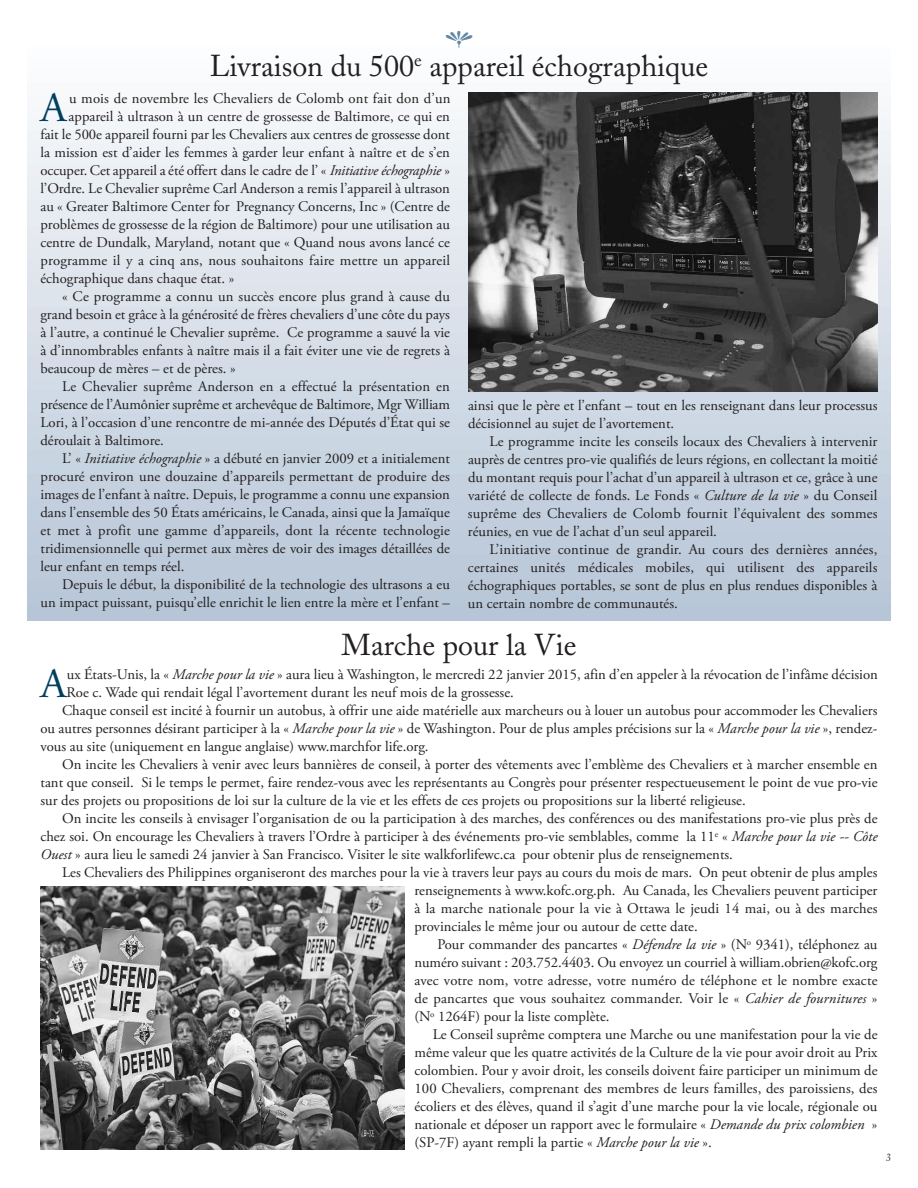
<style>
.page{position:relative;width:918px;height:1188px;background:#fff}
.page>*{position:absolute;margin:0;border:0;box-sizing:border-box;transform-origin:0 0}
.t1{font:41.85px "Adobe Garamond Pro";color:#003f61}
.t2{font:30px "Adobe Caslon";color:#231f20}
.t3{font:14.7px/18px "Adobe Garamond Pro";color:#231f20;text-align:justify}
.t4{font:italic 10.5px "Palatino";color:#231f20;scale:.9 1}
.s1{font-style:italic}
</style>
<div class="page">
<img style="left:27px;top:92px;width:864px;height:528px">
<img style="left:40px;top:887px;width:364px;height:263px">
<img style="left:468px;top:92px;width:409px;height:299px">
<h2 class="t2" style="left:210px;top:55px;width:500px">Livraison du 500<sup>e</sup> appareil échographique</h2>
<h1 class="t1" style="left:40px;top:91px;width:28px">A</h1>
<p class="t3" style="left:69px;top:91px;width:383px">u mois de novembre les Chevaliers de Colomb ont fait don d’un</p>
<p class="t3" style="left:69px;top:109px;width:383px">appareil à ultrason à un centre de grossesse de Baltimore, ce qui en</p>
<p class="t3" style="left:41px;top:127px;width:411px">fait le 500e appareil fourni par les Chevaliers aux centres de grossesse dont</p>
<p class="t3" style="left:41px;top:145px;width:411px">la mission est d’aider les femmes à garder leur enfant à naître et de s’en</p>
<p class="t3" style="left:41px;top:163px;width:411px">occuper. Cet appareil a été offert dans le cadre de l’ « <span class="s1">Initiative échographie</span> »</p>
<p class="t3" style="left:41px;top:181px;width:411px">l’Ordre. Le Chevalier suprême Carl Anderson a remis l’appareil à ultrason</p>
<p class="t3" style="left:41px;top:199px;width:411px">au « Greater Baltimore Center for Pregnancy Concerns, Inc » (Centre de</p>
<p class="t3" style="left:41px;top:217px;width:411px">problèmes de grossesse de la région de Baltimore) pour une utilisation au</p>
<p class="t3" style="left:41px;top:235px;width:411px">centre de Dundalk, Maryland, notant que « Quand nous avons lancé ce</p>
<p class="t3" style="left:41px;top:253px;width:411px">programme il y a cinq ans, nous souhaitons faire mettre un appareil</p>
<p class="t3" style="left:41px;top:271px;width:195px">échographique dans chaque état. »</p>
<p class="t3" style="left:62px;top:289px;width:389px">« Ce programme a connu un succès encore plus grand à cause du</p>
<p class="t3" style="left:41px;top:307px;width:411px">grand besoin et grâce à la générosité de frères chevaliers d’une côte du pays</p>
<p class="t3" style="left:41px;top:325px;width:411px">à l’autre, a continué le Chevalier suprême. Ce programme a sauvé la vie</p>
<p class="t3" style="left:41px;top:343px;width:411px">à d’innombrables enfants à naître mais il a fait éviter une vie de regrets à</p>
<p class="t3" style="left:41px;top:361px;width:197px">beaucoup de mères – et de pères. »</p>
<p class="t3" style="left:62px;top:379px;width:389px">Le Chevalier suprême Anderson en a effectué la présentation en</p>
<p class="t3" style="left:41px;top:397px;width:411px">présence de l’Aumônier suprême et archevêque de Baltimore, Mgr William</p>
<p class="t3" style="left:41px;top:415px;width:411px">Lori, à l’occasion d’une rencontre de mi-année des Députés d’État qui se</p>
<p class="t3" style="left:41px;top:433px;width:125px">déroulait à Baltimore.</p>
<p class="t3" style="left:62px;top:451px;width:389px">L’ « <span class="s1">Initiative échographie</span> » a débuté en janvier 2009 et a initialement</p>
<p class="t3" style="left:41px;top:469px;width:411px">procuré environ une douzaine d’appareils permettant de produire des</p>
<p class="t3" style="left:41px;top:487px;width:411px">images de l’enfant à naître. Depuis, le programme a connu une expansion</p>
<p class="t3" style="left:40px;top:505px;width:411px">dans l’ensemble des 50 États américains, le Canada, ainsi que la Jamaïque</p>
<p class="t3" style="left:40px;top:523px;width:411px">et met à profit une gamme d’appareils, dont la récente technologie</p>
<p class="t3" style="left:41px;top:541px;width:411px">tridimensionnelle qui permet aux mères de voir des images détaillées de</p>
<p class="t3" style="left:41px;top:559px;width:145px">leur enfant en temps réel.</p>
<p class="t3" style="left:62px;top:577px;width:389px">Depuis le début, la disponibilité de la technologie des ultrasons a eu</p>
<p class="t3" style="left:41px;top:595px;width:411px">un impact puissant, puisqu’elle enrichit le lien entre la mère et l’enfant –</p>
<p class="t3" style="left:468px;top:397px;width:411px">ainsi que le père et l’enfant – tout en les renseignant dans leur processus décisionnel au sujet de l’avortement.</p>
<p class="t3" style="left:468px;top:433px;width:411px;text-indent:22px">Le programme incite les conseils locaux des Chevaliers à intervenir auprès de centres pro-vie qualifiés de leurs régions, en collectant la moitié du montant requis pour l’achat d’un appareil à ultrason et ce, grâce à une variété de collecte de fonds. Le Fonds « <span class="s1">Culture de la vie</span> » du Conseil suprême des Chevaliers de Colomb fournit l’équivalent des sommes réunies, en vue de l’achat d’un seul appareil.</p>
<p class="t3" style="left:468px;top:541px;width:411px;text-indent:22px">L’initiative continue de grandir. Au cours des dernières années, certaines unités médicales mobiles, qui utilisent des appareils échographiques portables, se sont de plus en plus rendues disponibles à un certain nombre de communautés.</p>
<h2 class="t2" style="left:342px;top:634px;width:236px">Marche pour la Vie</h2>
<h1 class="t1" style="left:40px;top:667px;width:28px">A</h1>
<p class="t3" style="left:67px;top:667px;width:812px">ux États-Unis, la « <span class="s1">Marche pour la vie</span> » aura lieu à Washington, le mercredi 22 janvier 2015, afin d’en appeler à la révocation de l’infâme décision</p>
<p class="t3" style="left:67px;top:685px;width:449px">Roe c. Wade qui rendait légal l’avortement durant les neuf mois de la grossesse.</p>
<p class="t3" style="left:62px;top:703px;width:817px">Chaque conseil est incité à fournir un autobus, à offrir une aide matérielle aux marcheurs ou à louer un autobus pour accommoder les Chevaliers</p>
<p class="t3" style="left:41px;top:721px;width:839px">ou autres personnes désirant participer à la « <span class="s1">Marche pour la vie</span> » de Washington. Pour de plus amples précisions sur la « <span class="s1">Marche pour la vie</span> », rendez-</p>
<p class="t3" style="left:41px;top:739px;width:390px">vous au site (uniquement en langue anglaise) www.marchfor life.org.</p>
<p class="t3" style="left:62px;top:757px;width:817px">On incite les Chevaliers à venir avec leurs bannières de conseil, à porter des vêtements avec l’emblème des Chevaliers et à marcher ensemble en</p>
<p class="t3" style="left:41px;top:775px;width:838px">tant que conseil. Si le temps le permet, faire rendez-vous avec les représentants au Congrès pour présenter respectueusement le point de vue pro-vie</p>
<p class="t3" style="left:41px;top:793px;width:707px">sur des projets ou propositions de loi sur la culture de la vie et les effets de ces projets ou propositions sur la liberté religieuse.</p>
<p class="t3" style="left:62px;top:811px;width:817px">On incite les conseils à envisager l’organisation de ou la participation à des marches, des conférences ou des manifestations pro-vie plus près de</p>
<p class="t3" style="left:40px;top:829px;width:839px">chez soi. On encourage les Chevaliers à travers l’Ordre à participer à des événements pro-vie semblables, comme la 11<sup>e</sup> « <span class="s1">Marche pour la vie -- Côte</span></p>
<p class="t3" style="left:40px;top:847px;width:694px"><span class="s1">Ouest</span> » aura lieu le samedi 24 janvier à San Francisco. Visiter le site walkforlifewc.ca pour obtenir plus de renseignements.</p>
<p class="t3" style="left:62px;top:865px;width:817px">Les Chevaliers des Philippines organiseront des marches pour la vie à travers leur pays au cours du mois de mars. On peut obtenir de plus amples</p>
<p class="t3" style="left:414px;top:883px;width:464px">renseignements à www.kofc.org.ph. Au Canada, les Chevaliers peuvent participer</p>
<p class="t3" style="left:414px;top:901px;width:464px">à la marche nationale pour la vie à Ottawa le jeudi 14 mai, ou à des marches</p>
<p class="t3" style="left:414px;top:919px;width:285px">provinciales le même jour ou autour de cette date.</p>
<p class="t3" style="left:437px;top:937px;width:442px">Pour commander des pancartes « <span class="s1">Défendre la vie</span> » (N<sup>o</sup> 9341), téléphonez au</p>
<p class="t3" style="left:415px;top:955px;width:464px">numéro suivant : 203.752.4403. Ou envoyez un courriel à william.obrien@kofc.org</p>
<p class="t3" style="left:415px;top:973px;width:464px">avec votre nom, votre adresse, votre numéro de téléphone et le nombre exacte</p>
<p class="t3" style="left:415px;top:991px;width:464px">de pancartes que vous souhaitez commander. Voir le « <span class="s1">Cahier de fournitures</span> »</p>
<p class="t3" style="left:415px;top:1009px;width:197px">(N<sup>o</sup> 1264F) pour la liste complète.</p>
<p class="t3" style="left:433px;top:1027px;width:446px">Le Conseil suprême comptera une Marche ou une manifestation pour la vie de</p>
<p class="t3" style="left:415px;top:1045px;width:464px">même valeur que les quatre activités de la Culture de la vie pour avoir droit au Prix</p>
<p class="t3" style="left:415px;top:1063px;width:464px">colombien. Pour y avoir droit, les conseils doivent faire participer un minimum de</p>
<p class="t3" style="left:415px;top:1081px;width:464px">100 Chevaliers, comprenant des membres de leurs familles, des paroissiens, des</p>
<p class="t3" style="left:415px;top:1099px;width:464px">écoliers et des élèves, quand il s’agit d’une marche pour la vie locale, régionale ou</p>
<p class="t3" style="left:415px;top:1117px;width:464px">nationale et déposer un rapport avec le formulaire « <span class="s1">Demande du prix colombien</span> »</p>
<p class="t3" style="left:415px;top:1135px;width:299px">(SP-7F) ayant rempli la partie « <span class="s1">Marche pour la vie</span> ».</p>
<p class="t4" style="left:886px;top:1151px;width:7px">3</p>
</div>
